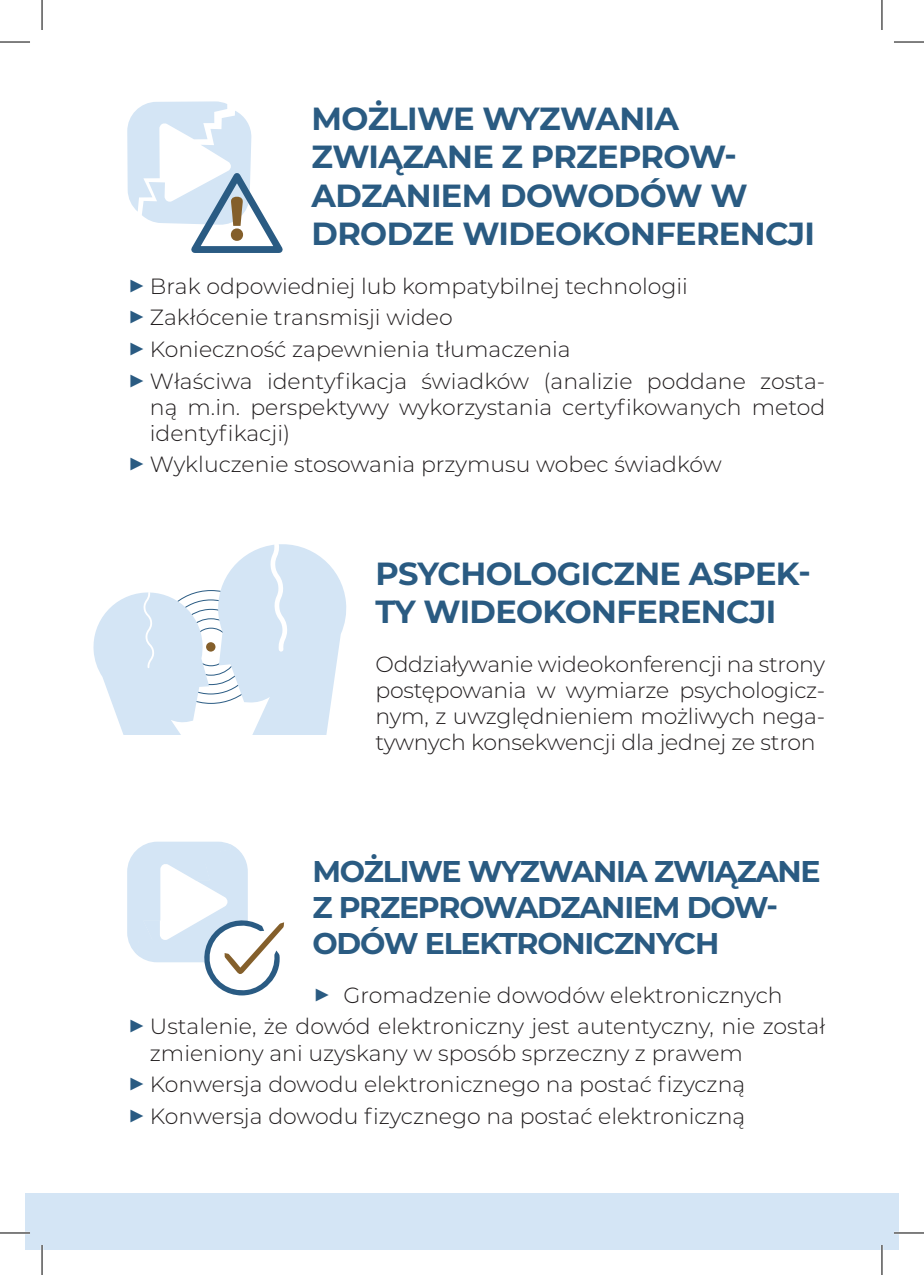
<style>
.page{position:relative;width:924px;height:1275px;background:#fff}
.page>*{position:absolute;margin:0;border:0;box-sizing:border-box;transform-origin:0 0}
.t1{font:700 32px/38.4px "Montserrat";letter-spacing:-.02em;color:#2a5b82}
.t2{font:700 30px/36px "Montserrat";letter-spacing:-.04em;color:#2a5b82}
.t3{font:300 22px/31.6px "Montserrat";color:#231f20}
.s1{font-weight:700;font-size:30px;color:#2a5b82}
</style>
<div class="page">
<div style="left:25px;top:1193px;width:873px;height:57px;background:#d4e5f5"></div>
<svg style="left:127px;top:101px;width:156px;height:152px"></svg>
<svg style="left:127px;top:841px;width:157px;height:154px"></svg>
<div style="left:192px;top:627px;width:38px;height:39px;border:1px solid #2a5b83;border-radius:50%"></div>
<div style="left:206px;top:642px;width:9px;height:9px;background:#845f2b;border-radius:50%"></div>
<svg style="left:93px;top:590px;width:116px;height:144px"></svg>
<svg style="left:215px;top:544px;width:132px;height:190px"></svg>
<hr style="left:0;top:1231px;width:30px;height:3px;background:#fff">
<hr style="left:893px;top:1231px;width:30px;height:3px;background:#fff">
<hr style="left:41px;top:1245px;width:2px;height:30px;background:#fff">
<hr style="left:880px;top:1245px;width:2px;height:30px;background:#fff">
<hr style="left:0;top:42px;width:30px;height:1px;background:#000">
<hr style="left:893px;top:42px;width:30px;height:1px;background:#000">
<hr style="left:0;top:1232px;width:30px;height:1px;background:#000">
<hr style="left:893px;top:1232px;width:30px;height:1px;background:#000">
<hr style="left:42px;top:0;width:1px;height:30px;background:#000">
<hr style="left:42px;top:1245px;width:1px;height:30px;background:#000">
<hr style="left:881px;top:0;width:1px;height:30px;background:#000">
<hr style="left:881px;top:1245px;width:1px;height:30px;background:#000">
<h1 class="t1" style="left:311px;top:98px;width:504px">MOŻLIWE WYZWANIA<br>ZWIĄZANE Z PRZEPROW-<br>ADZANIEM DOWODÓW W<br>DRODZE WIDEOKONFERENCJI</h1>
<p class="t3" style="left:127px;top:269px;width:699px"><span class="s1">▶</span> Brak odpowiedniej lub kompatybilnej technologii<br><span class="s1">▶</span> Zakłócenie transmisji wideo<br><span class="s1">▶</span> Konieczność zapewnienia tłumaczenia<br><span class="s1">▶</span> Właściwa identyfikacja świadków (analizie poddane zosta-</p>
<p class="t3" style="left:150px;top:393px;width:676px;line-height:26px">ną m.in. perspektywy wykorzystania certyfikowanych metod identyfikacji)</p>
<p class="t3" style="left:127px;top:448px;width:596px"><span class="s1">▶</span> Wykluczenie stosowania przymusu wobec świadków</p>
<h1 class="t1" style="left:375px;top:552px;width:437px">PSYCHOLOGICZNE ASPEK-<br>TY WIDEOKONFERENCJI</h1>
<p class="t3" style="left:375px;top:650px;width:451px;line-height:26px;text-align:justify">Oddziaływanie wideokonferencji na strony postępowania w wymiarze psychologicz&shy;nym, z uwzględnieniem możliwych nega&shy;tywnych konsekwencji dla jednej ze stron</p>
<h2 class="t2" style="left:312px;top:852px;width:509px">MOŻLIWE WYZWANIA ZWIĄZANE<br>Z PRZEPROWADZANIEM DOW-<br>ODÓW ELEKTRONICZNYCH</h2>
<p class="t3" style="left:127px;top:978px;width:699px;text-indent:185px"><span class="s1">▶</span> Gromadzenie dowodów elektronicznych<br><span class="s1">▶</span> Ustalenie, że dowód elektroniczny jest autentyczny, nie został</p>
<p class="t3" style="left:127px;top:1036px;width:619px;text-align:justify;text-indent:23px">zmieniony ani uzyskany w sposób sprzeczny z prawem <span class="s1">▶</span> Konwersja dowodu elektronicznego na postać fizyczną <span class="s1">▶</span> Konwersja dowodu fizycznego na postać elektroniczną</p>
</div>
